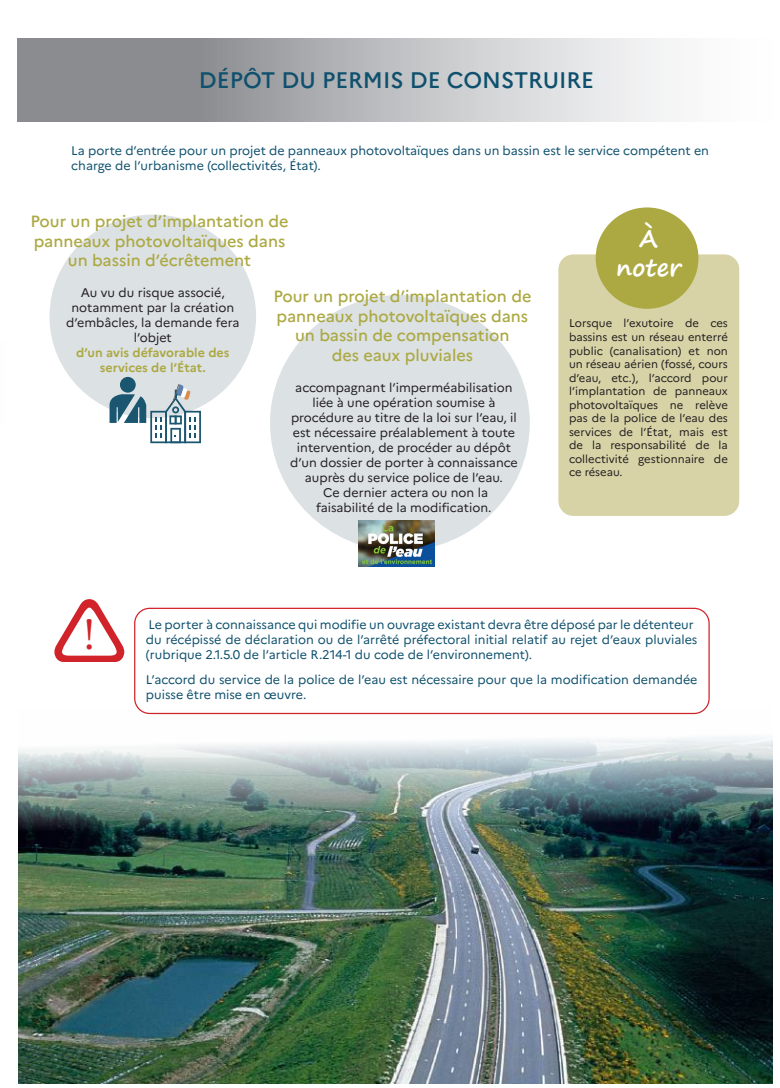
<style>
.page{position:relative;width:780px;height:1088px;background:#fff}
.page>*{position:absolute;margin:0;border:0;box-sizing:border-box;transform-origin:0 0}
.t1{font:45px "Minion Pro";color:#d1232a}
.t2{font:700 23.75px "Segoe Print";color:#fff}
.titres{font:500 22.5px "Marianne";color:#0e506d}
.sous_titres{font:500 16.25px/19.5px "Marianne";color:#aca943;text-align:center}
.t3{font:12.5px/15px "Marianne";color:#0e506d}
.texte{font:12.5px/15px "Marianne";color:#231f20;text-align:center}
.texte-2{font:700 12.5px/15px "Marianne";color:#aca943;text-align:center}
.texte-3{font:11.25px/13.5px "Marianne";color:#231f20;text-align:justify}
</style>
<div class="page">
<svg style="left:18px;top:38px;width:653px;height:83px;background:#b4b6b8"></svg>
<div style="left:558px;top:254px;width:181px;height:262px;background:#d7d3a7;border-radius:15px"></div>
<div style="left:595px;top:207px;width:103px;height:102px;background:#aca943;border-radius:50%"></div>
<div style="left:49px;top:215px;width:207px;height:203px;background:#dce1e4;border-radius:50%"></div>
<div style="left:120px;top:377px;width:16px;height:16px;background:#1a566f;border-radius:50%"></div>
<svg style="left:109px;top:384px;width:92px;height:59px"></svg>
<div style="left:270px;top:295px;width:260px;height:256px;background:#dce1e4;border-radius:50%"></div>
<img style="left:359px;top:521px;width:75px;height:46px">
<div style="left:134px;top:608px;width:575px;height:106px;border:1px solid #d1232a;border-radius:15px"></div>
<img style="left:19px;top:707px;width:753px;height:376px">
<p class="titres" style="left:199px;top:66px;width:396px">DÉPÔT DU PERMIS DE CONSTRUIRE</p>
<p class="t3" style="left:71px;top:143px;width:639px">La porte d’entrée pour un projet de panneaux photovoltaïques dans un bassin est le service compétent en charge de l’urbanisme (collectivités, État).</p>
<h3 class="sous_titres" style="left:30px;top:212px;width:259px">Pour un projet d’implantation de panneaux photovoltaïques dans un bassin d’écrêtement</h3>
<p class="texte" style="left:66px;top:285px;width:175px">Au vu du risque associé, notamment par la création d’embâcles, la demande fera l’objet</p>
<p class="texte-2" style="left:76px;top:345px;width:155px">d’un avis défavorable des services de l’État.</p>
<p class="sous_titres" style="left:273px;top:287px;width:259px">Pour un projet d’implantation de panneaux photovoltaïques dans un bassin de compensation</p>
<p class="sous_titres" style="left:332px;top:345px;width:143px">des eaux pluviales</p>
<p class="texte" style="left:290px;top:379px;width:229px">accompagnant l’imperméabilisation liée à une opération soumise à procédure au titre de la loi sur l’eau, il est nécessaire préalablement à toute intervention, de procéder au dépôt d’un dossier de porter à connaissance auprès du service police de l’eau.</p>
<p class="texte" style="left:316px;top:484px;width:177px">Ce dernier actera ou non la faisabilité de la modification.</p>
<p class="t2" style="left:639px;top:217px;width:20px">À</p>
<p class="t2" style="left:616px;top:246px;width:66px">noter</p>
<p class="texte-3" style="left:569px;top:317px;width:160px">Lorsque l’exutoire de ces bassins est un réseau enterré public (canalisation) et non un réseau aérien (fossé, cours d’eau, etc.), l’accord pour l’implantation de panneaux photovoltaïques ne relève pas de la police de l’eau des services de l’État, mais est de la responsabilité de la collectivité gestionnaire de ce réseau.</p>
<p class="t1" style="left:83px;top:605px;width:14px">!</p>
<p class="t3" style="left:146px;top:617px;width:553px">Le porter à connaissance qui modifie un ouvrage existant devra être déposé par le détenteur du récépissé de déclaration ou de l’arrêté préfectoral initial relatif au rejet d’eaux pluviales (rubrique 2.1.5.0 de l’article R.214-1 du code de l’environnement).</p>
<p class="t3" style="left:146px;top:672px;width:553px">L’accord du service de la police de l’eau est nécessaire pour que la modification demandée puisse être mise en œuvre.</p>
</div>
